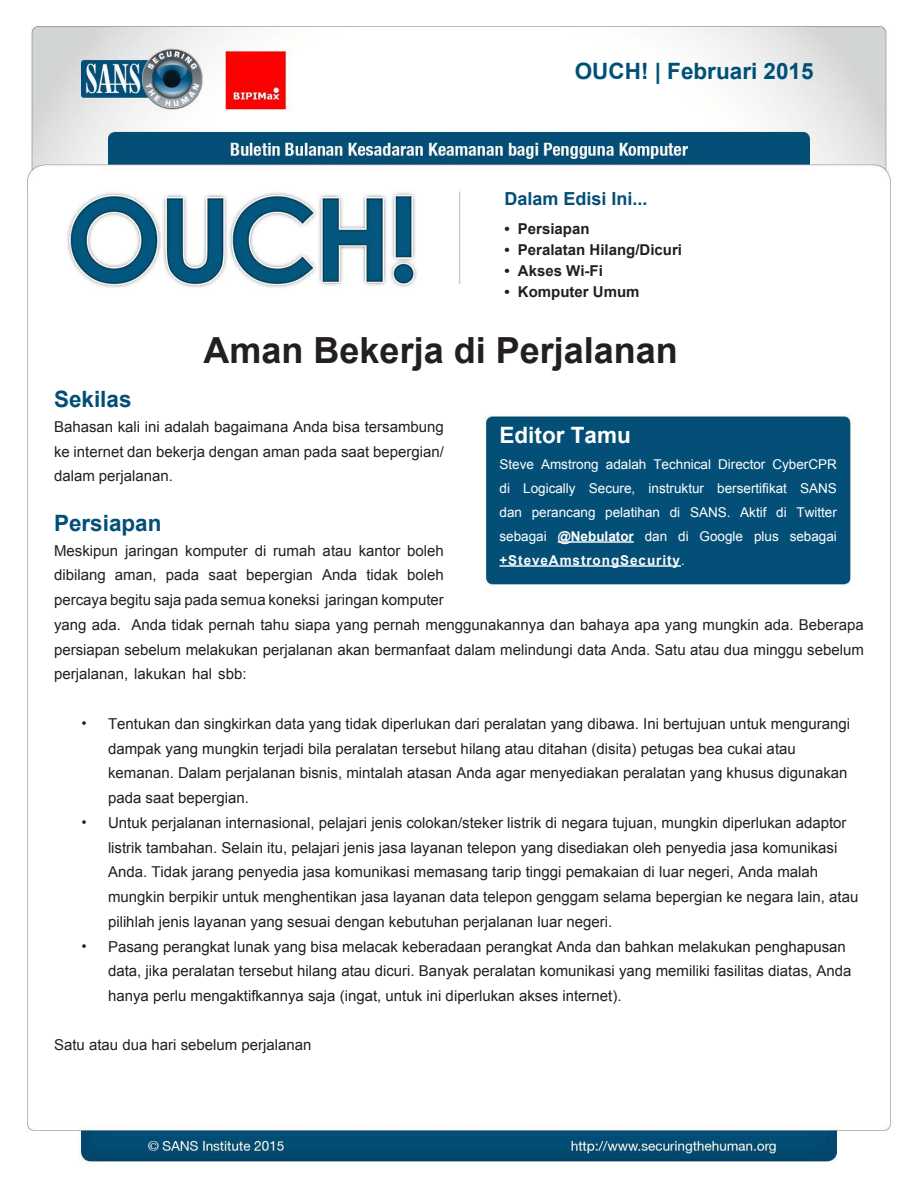
<style>
.page{position:relative;width:918px;height:1188px;background:#fff}
.page>*{position:absolute;margin:0;border:0;box-sizing:border-box;transform-origin:0 0}
.t1{font:700 36px "Arial";color:#231f20}
.t2{font:700 22.5px "Arial";color:#004f77}
.MainText{font:700 22.5px "Arial";color:#024e77}
.MainText-2{font:700 22.5px "Arial";color:#fff}
.t3{font:700 18px "Arial";color:#024e77}
.t4{font:16.5px "Helvetica Neue";color:#231f20}
.MainText-3{font:15px/24.8px "Arial";color:#231f20}
.t5{font:700 15px "Arial";color:#231f20}
.MainText-4{font:13.5px "Arial";color:#fff}
.MainText-5{font:700 13.5px/24px "Arial";letter-spacing:.07em;color:#fff}
.MainText-6{font:700 13.5px "Arial";color:#fff}
.s1{font-weight:400}
</style>
<div class="page">
<img style="left:26px;top:25px;width:865px;height:1139px">
<hr style="left:558px;top:541px;width:76px;height:2px;background:#fff">
<hr style="left:500px;top:565px;width:181px;height:2px;background:#fff">
<p class="t2" style="left:575px;top:56px;width:240px">OUCH! | Februari 2015</p>
<p class="t3" style="left:504px;top:187px;width:145px">Dalam Edisi Ini...</p>
<p class="t5" style="left:504px;top:219px;width:7px">•</p>
<p class="t5" style="left:518px;top:219px;width:73px">Persiapan</p>
<p class="t5" style="left:504px;top:240px;width:7px">•</p>
<p class="t5" style="left:518px;top:240px;width:166px">Peralatan Hilang/Dicuri</p>
<p class="t5" style="left:504px;top:261px;width:7px">•</p>
<p class="t5" style="left:518px;top:261px;width:87px">Akses Wi-Fi</p>
<p class="t5" style="left:504px;top:282px;width:7px">•</p>
<p class="t5" style="left:518px;top:282px;width:123px">Komputer Umum</p>
<p class="t1" style="left:204px;top:326px;width:476px">Aman Bekerja di Perjalanan</p>
<p class="MainText" style="left:54px;top:384px;width:79px">Sekilas</p>
<p class="MainText-3" style="left:54px;top:414px;width:391px;text-align:justify">Bahasan kali ini adalah bagaimana Anda bisa tersambung ke internet dan bekerja dengan aman pada saat bepergian/ dalam perjalanan.</p>
<p class="MainText" style="left:54px;top:508px;width:109px">Persiapan</p>
<p class="MainText-3" style="left:407px;top:538px;width:38px">boleh</p>
<p class="MainText-3" style="left:54px;top:538px;width:66px">Meskipun</p>
<p class="MainText-3" style="left:125px;top:538px;width:55px">jaringan</p>
<p class="MainText-3" style="left:185px;top:538px;width:64px">komputer</p>
<p class="MainText-3" style="left:255px;top:538px;width:13px">di</p>
<p class="MainText-3" style="left:273px;top:538px;width:44px">rumah</p>
<p class="MainText-3" style="left:359px;top:538px;width:43px">kantor</p>
<p class="MainText-3" style="left:323px;top:538px;width:31px">atau</p>
<p class="MainText-2" style="left:500px;top:420px;width:133px">Editor Tamu</p>
<p class="MainText-4" style="left:500px;top:455px;width:36px">Steve</p>
<p class="MainText-4" style="left:541px;top:455px;width:59px">Amstrong</p>
<p class="MainText-4" style="left:606px;top:455px;width:42px">adalah</p>
<p class="MainText-4" style="left:653px;top:455px;width:59px">Technical</p>
<p class="MainText-4" style="left:772px;top:455px;width:66px">CyberCPR</p>
<p class="MainText-4" style="left:718px;top:455px;width:49px">Director</p>
<p class="MainText-4" style="left:500px;top:479px;width:12px">di</p>
<p class="MainText-4" style="left:523px;top:479px;width:54px">Logically</p>
<p class="MainText-4" style="left:589px;top:479px;width:48px">Secure,</p>
<p class="MainText-4" style="left:649px;top:479px;width:57px">instruktur</p>
<p class="MainText-4" style="left:717px;top:479px;width:71px">bersertifikat</p>
<p class="MainText-4" style="left:800px;top:479px;width:38px">SANS</p>
<p class="MainText-4" style="left:500px;top:503px;width:24px">dan</p>
<p class="MainText-4" style="left:532px;top:503px;width:65px">perancang</p>
<p class="MainText-4" style="left:605px;top:503px;width:56px">pelatihan</p>
<p class="MainText-4" style="left:670px;top:503px;width:12px">di</p>
<p class="MainText-4" style="left:690px;top:503px;width:42px">SANS.</p>
<p class="MainText-4" style="left:740px;top:503px;width:28px">Aktif</p>
<p class="MainText-4" style="left:776px;top:503px;width:12px">di</p>
<p class="MainText-4" style="left:796px;top:503px;width:42px">Twitter</p>
<p class="MainText-6" style="left:558px;top:527px;width:78px">@Nebulator</p>
<p class="MainText-5" style="left:500px;top:524px;width:187px"><span class="s1">sebagai </span>+SteveAmstrongSecurity<span class="s1">.</span></p>
<p class="MainText-4" style="left:645px;top:527px;width:24px">dan</p>
<p class="MainText-4" style="left:678px;top:527px;width:12px">di</p>
<p class="MainText-4" style="left:700px;top:527px;width:45px">Google</p>
<p class="MainText-4" style="left:754px;top:527px;width:26px">plus</p>
<p class="MainText-4" style="left:790px;top:527px;width:49px">sebagai</p>
<p class="MainText-3" style="left:54px;top:563px;width:53px">dibilang</p>
<p class="MainText-3" style="left:54px;top:588px;width:391px">percaya begitu saja pada semua koneksi jaringan komputer</p>
<p class="MainText-3" style="left:131px;top:612px;width:734px">Anda tidak pernah tahu siapa yang pernah menggunakannya dan bahaya apa yang mungkin ada. Beberapa</p>
<p class="MainText-3" style="left:166px;top:563px;width:35px">pada</p>
<p class="MainText-3" style="left:246px;top:563px;width:68px">bepergian</p>
<p class="MainText-3" style="left:322px;top:563px;width:37px">Anda</p>
<p class="MainText-3" style="left:366px;top:563px;width:33px">tidak</p>
<p class="MainText-3" style="left:407px;top:563px;width:38px">boleh</p>
<p class="MainText-3" style="left:209px;top:563px;width:30px">saat</p>
<p class="MainText-3" style="left:115px;top:563px;width:43px">aman,</p>
<p class="MainText-3" style="left:54px;top:612px;width:811px">yang ada.<br>persiapan sebelum melakukan perjalanan akan bermanfaat dalam melindungi data Anda. Satu atau dua minggu sebelum perjalanan, lakukan hal sbb:</p>
<p class="MainText-3" style="left:108px;top:711px;width:744px">Tentukan dan singkirkan data yang tidak diperlukan dari peralatan yang dibawa. Ini bertujuan untuk mengurangi</p>
<p class="t4" style="left:81px;top:711px;width:7px">•</p>
<p class="t4" style="left:81px;top:810px;width:7px">•</p>
<p class="t4" style="left:81px;top:934px;width:7px">•</p>
<p class="MainText-3" style="left:108px;top:736px;width:741px">dampak yang mungkin terjadi bila peralatan tersebut hilang atau ditahan (disita) petugas bea cukai atau kemanan. Dalam perjalanan bisnis, mintalah atasan Anda agar menyediakan peralatan yang khusus digunakan pada saat bepergian.</p>
<p class="MainText-3" style="left:108px;top:810px;width:740px">Untuk perjalanan internasional, pelajari jenis colokan/steker listrik di negara tujuan, mungkin diperlukan adaptor</p>
<p class="MainText-3" style="left:108px;top:835px;width:752px">listrik tambahan. Selain itu, pelajari jenis jasa layanan telepon yang disediakan oleh penyedia jasa komunikasi Anda. Tidak jarang penyedia jasa komunikasi memasang tarip tinggi pemakaian di luar negeri, Anda malah mungkin berpikir untuk menghentikan jasa layanan data telepon genggam selama bepergian ke negara lain, atau pilihlah jenis layanan yang sesuai dengan kebutuhan perjalanan luar negeri.</p>
<p class="MainText-3" style="left:108px;top:934px;width:739px">Pasang perangkat lunak yang bisa melacak keberadaan perangkat Anda dan bahkan melakukan penghapusan</p>
<p class="MainText-3" style="left:108px;top:959px;width:745px">data, jika peralatan tersebut hilang atau dicuri. Banyak peralatan komunikasi yang memiliki fasilitas diatas, Anda hanya perlu mengaktifkannya saja (ingat, untuk ini diperlukan akses internet .(</p>
<p class="MainText-3" style="left:54px;top:1032px;width:259px">Satu atau dua hari sebelum perjalanan</p>
</div>
